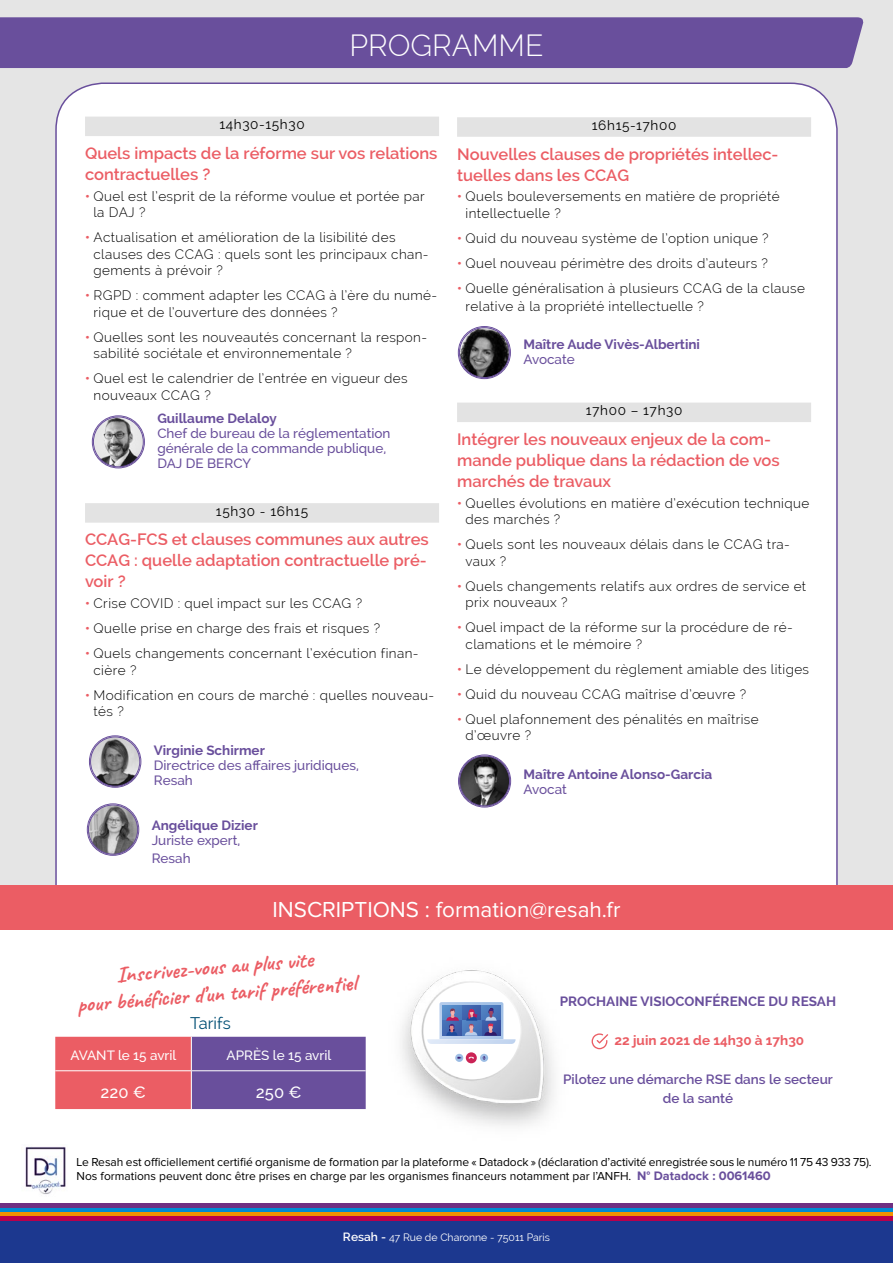
<style>
.page{position:relative;width:893px;height:1263px;background:#fff}
.page>*{position:absolute;margin:0;border:0;box-sizing:border-box;transform-origin:0 0}
.t1{font:300 30px "Raleway";color:#fff}
.t2{font:22.5px "Proxima Nova";color:#fff}
.t3{font:700 22.35px/26.8px "Caveat";color:#eb5d64;text-align:center}
.t4{font:600 16.5px/21px "Raleway";color:#eb5d64}
.t5{font:500 16.5px "Raleway";color:#fff}
.t6{font:16.5px "Raleway";color:#004e74}
.t7{font:300 13.5px/16.5px "Raleway";letter-spacing:.03em;color:#000}
.t8{font:500 13.5px/15px "Raleway";color:#694f9c}
.t9{font:700 13.5px "Raleway";color:#694f9c}
.t10{font:13.5px "Raleway";letter-spacing:.05em;color:#000}
.t11{font:600 13.5px/19.5px "Raleway";color:#694f9c;text-align:center}
.t12{font:500 13.5px "Raleway";color:#fff}
.t13{font:700 13.5px "Raleway";color:#eb5d64}
.t14{font:12px/13.5px "Proxima Nova";color:#000}
.t15{font:10.5px "Raleway";color:#fff}
.s1{font-weight:700;color:#eb5d64}
.s2{font-weight:700;font-size:12.75px;color:#694f9c}
.s3{font-weight:600;font-size:12px}
</style>
<div class="page">
<div style="left:0;top:0;width:893px;height:885px;background:#e5e5e5"></div>
<div style="left:0;top:17px;width:864px;height:51px;background:#694f9c"></div>
<svg style="left:55px;top:1037px;width:311px;height:72px;background:#a45784"></svg>
<hr style="left:191px;top:1037px;width:1px;height:33px;background:#fff">
<hr style="left:55px;top:1070px;width:136px;height:1px;background:#fff">
<hr style="left:191px;top:1070px;width:175px;height:1px;background:#fff">
<hr style="left:191px;top:1071px;width:1px;height:38px;background:#fff">
<img style="left:25px;top:1146px;width:41px;height:48px">
<svg style="left:592px;top:1033px;width:16px;height:16px"></svg>
<div style="left:55px;top:82px;width:783px;height:803px;background:#fff"></div>
<div style="left:85px;top:117px;width:354px;height:19px;background:#e3e3e3"></div>
<div style="left:85px;top:503px;width:354px;height:20px;background:#e3e3e3"></div>
<div style="left:457px;top:117px;width:354px;height:20px;background:#e3e3e3"></div>
<div style="left:457px;top:403px;width:354px;height:19px;background:#e3e3e3"></div>
<div style="left:0;top:885px;width:893px;height:45px;background:#eb5d64"></div>
<img style="left:90px;top:736px;width:50px;height:50px;border-radius:25px">
<div style="left:90px;top:736px;width:50px;height:50px;border:1px solid #694f9c;border-radius:50%"></div>
<img style="left:460px;top:327px;width:49px;height:51px">
<div style="left:458px;top:326px;width:53px;height:53px;border:1px solid #694f9c;border-radius:50%"></div>
<div style="left:459px;top:327px;width:51px;height:51px;border:1px solid #694f9c;border-radius:50%"></div>
<img style="left:459px;top:756px;width:51px;height:50px">
<div style="left:458px;top:755px;width:53px;height:52px;border:1px solid #694f9c;border-radius:50%"></div>
<div style="left:459px;top:756px;width:51px;height:50px;border:1px solid #694f9c;border-radius:50%"></div>
<img style="left:93px;top:416px;width:50px;height:51px">
<div style="left:93px;top:416px;width:51px;height:51px;border:1px solid #694f9c;border-radius:50%"></div>
<img style="left:88px;top:805px;width:50px;height:50px">
<div style="left:88px;top:804px;width:50px;height:51px;border:1px solid #694f9c;border-radius:50%"></div>
<div style="left:0;top:1220px;width:893px;height:43px;background:#1c388f"></div>
<hr style="left:0;top:1212px;width:893px;height:4px;background:#f39100">
<hr style="left:0;top:1216px;width:893px;height:4px;background:#b9004c">
<hr style="left:0;top:1208px;width:893px;height:4px;background:#008ad2">
<div style="left:0;top:1203px;width:893px;height:5px;background:#6f2f82"></div>
<img style="left:402px;top:970px;width:152px;height:156px">
<div style="left:424px;top:982px;width:96px;height:97px;background:#fff;border-radius:50%"></div>
<svg style="left:427px;top:1002px;width:89px;height:42px"></svg>
<svg style="left:455px;top:1052px;width:33px;height:11px"></svg>
<h1 class="t1" style="left:349px;top:28px;width:196px">PROGRAMME</h1>
<p class="t10" style="left:219px;top:117px;width:87px">14h30-15h30</p>
<p class="t4" style="left:85px;top:143px;width:354px">Quels impacts de la réforme sur vos relations contractuelles ?</p>
<p class="t7" style="left:94px;top:188px;width:333px;text-indent:-9px"><span class="s1">•</span> Quel est l’esprit de la réforme voulue et portée par la DAJ ?</p>
<p class="t7" style="left:94px;top:229px;width:337px;text-indent:-9px"><span class="s1">•</span> Actualisation et amélioration de la lisibilité des clauses des CCAG : quels sont les principaux chan&shy;gements à prévoir ?</p>
<p class="t7" style="left:94px;top:287px;width:345px;text-indent:-9px"><span class="s1">•</span> RGPD : comment adapter les CCAG à l’ère du numé&shy;rique et de l’ouverture des données ?</p>
<p class="t7" style="left:94px;top:329px;width:335px;text-indent:-9px"><span class="s1">•</span> Quelles sont les nouveautés concernant la respon&shy;sabilité sociétale et environnementale ?</p>
<p class="t7" style="left:94px;top:370px;width:316px;text-indent:-9px"><span class="s1">•</span> Quel est le calendrier de l’entrée en vigueur des nouveaux CCAG ?</p>
<p class="t9" style="left:157px;top:411px;width:121px">Guillaume Delaloy</p>
<p class="t8" style="left:157px;top:426px;width:235px">Chef de bureau de la réglementation générale de la commande publique,<br>DAJ DE BERCY</p>
<p class="t10" style="left:216px;top:503px;width:94px">15h30 - 16h15</p>
<p class="t4" style="left:85px;top:529px;width:345px">CCAG-FCS et clauses communes aux autres<br>CCAG : quelle adaptation contractuelle pré&shy;voir ?</p>
<p class="t7" style="left:85px;top:595px;width:279px"><span class="s1">•</span> Crise COVID : quel impact sur les CCAG ?</p>
<p class="t7" style="left:85px;top:620px;width:297px"><span class="s1">•</span> Quelle prise en charge des frais et risques ?</p>
<p class="t7" style="left:94px;top:645px;width:327px;text-indent:-9px"><span class="s1">•</span> Quels changements concernant l’exécution finan&shy;cière ?</p>
<p class="t7" style="left:94px;top:687px;width:342px;text-indent:-9px"><span class="s1">•</span> Modification en cours de marché : quelles nouveau&shy;tés ?</p>
<p class="t9" style="left:154px;top:742px;width:113px">Virginie Schirmer</p>
<p class="t8" style="left:154px;top:757px;width:207px">Directrice des affaires juridiques,<br>Resah</p>
<p class="t9" style="left:152px;top:817px;width:108px">Angélique Dizier</p>
<p class="t8" style="left:152px;top:831px;width:90px;line-height:18px">Juriste expert,<br>Resah</p>
<p class="t10" style="left:592px;top:117px;width:86px">16h15-17h00</p>
<p class="t4" style="left:457px;top:143px;width:323px">Nouvelles clauses de propriétés intellec&shy;tuelles dans les CCAG</p>
<p class="t7" style="left:466px;top:188px;width:315px;text-indent:-9px"><span class="s1">•</span> Quels bouleversements en matière de propriété intellectuelle ?</p>
<p class="t7" style="left:457px;top:230px;width:313px"><span class="s1">•</span> Quid du nouveau système de l’option unique ?</p>
<p class="t7" style="left:457px;top:255px;width:312px"><span class="s1">•</span> Quel nouveau périmètre des droits d’auteurs ?</p>
<p class="t7" style="left:466px;top:279px;width:341px;line-height:18px;text-indent:-9px"><span class="s1">•</span> Quelle généralisation à plusieurs CCAG de la clause relative à la propriété intellectuelle ?</p>
<p class="t9" style="left:523px;top:337px;width:178px">Maître Aude Vivès-Albertini</p>
<p class="t8" style="left:523px;top:352px;width:53px">Avocate</p>
<p class="t10" style="left:586px;top:403px;width:98px">17h00 – 17h30</p>
<p class="t4" style="left:457px;top:429px;width:324px">Intégrer les nouveaux enjeux de la com&shy;mande publique dans la rédaction de vos marchés de travaux</p>
<p class="t7" style="left:466px;top:494px;width:345px;text-indent:-9px"><span class="s1">•</span> Quelles évolutions en matière d’exécution technique des marchés ?</p>
<p class="t7" style="left:466px;top:536px;width:326px;text-indent:-9px"><span class="s1">•</span> Quels sont les nouveaux délais dans le CCAG tra&shy;vaux ?</p>
<p class="t7" style="left:466px;top:577px;width:342px;text-indent:-9px"><span class="s1">•</span> Quels changements relatifs aux ordres de service et prix nouveaux ?</p>
<p class="t7" style="left:466px;top:619px;width:329px;text-indent:-9px"><span class="s1">•</span> Quel impact de la réforme sur la procédure de ré&shy;clamations et le mémoire ?</p>
<p class="t7" style="left:457px;top:660px;width:354px"><span class="s1">•</span> Le développement du règlement amiable des litiges</p>
<p class="t7" style="left:457px;top:685px;width:291px"><span class="s1">•</span> Quid du nouveau CCAG maîtrise d’œuvre ?</p>
<p class="t7" style="left:466px;top:710px;width:295px;text-indent:-9px"><span class="s1">•</span> Quel plafonnement des pénalités en maîtrise d’œuvre ?</p>
<p class="t9" style="left:523px;top:766px;width:190px">Maître Antoine Alonso-Garcia</p>
<p class="t8" style="left:523px;top:781px;width:45px">Avocat</p>
<h2 class="t2" style="left:273px;top:899px;width:349px">INSCRIPTIONS : formation@resah.fr</h2>
<h3 class="t3" style="left:74px;top:965px;width:281px;rotate:-5deg">Inscrivez-vous au plus vite<br>pour bénéfi cier d’un tarif préférentiel</h3>
<p class="t6" style="left:190px;top:1014px;width:42px">Tarifs</p>
<p class="t12" style="left:70px;top:1047px;width:107px">AVANT le 15 avril</p>
<p class="t12" style="left:227px;top:1047px;width:106px">APRÈS le 15 avril</p>
<p class="t5" style="left:100px;top:1082px;width:47px">220 €</p>
<p class="t5" style="left:256px;top:1082px;width:47px">250 €</p>
<p class="t9" style="left:560px;top:993px;width:278px">PROCHAINE VISIOCONFÉRENCE DU RESAH</p>
<p class="t13" style="left:615px;top:1032px;width:191px">22 juin 2021 de 14h30 à 17h30</p>
<p class="t11" style="left:563px;top:1069px;width:271px">Pilotez une démarche RSE dans le secteur de la santé</p>
<p class="t14" style="left:77px;top:1156px;width:797px">Le Resah est officiellement certifié organisme de formation par la plateforme « Datadock » (déclaration d’activité enregistrée sous le numéro 11 75 43 933 75).<br>Nos formations peuvent donc être prises en charge par les organismes financeurs notamment par l’ANFH. <span class="s2">N° Datadock : 0061460</span></p>
<p class="t15" style="left:343px;top:1231px;width:209px"><span class="s3">Resah -</span> 47 Rue de Charonne - 75011 Paris</p>
</div>
